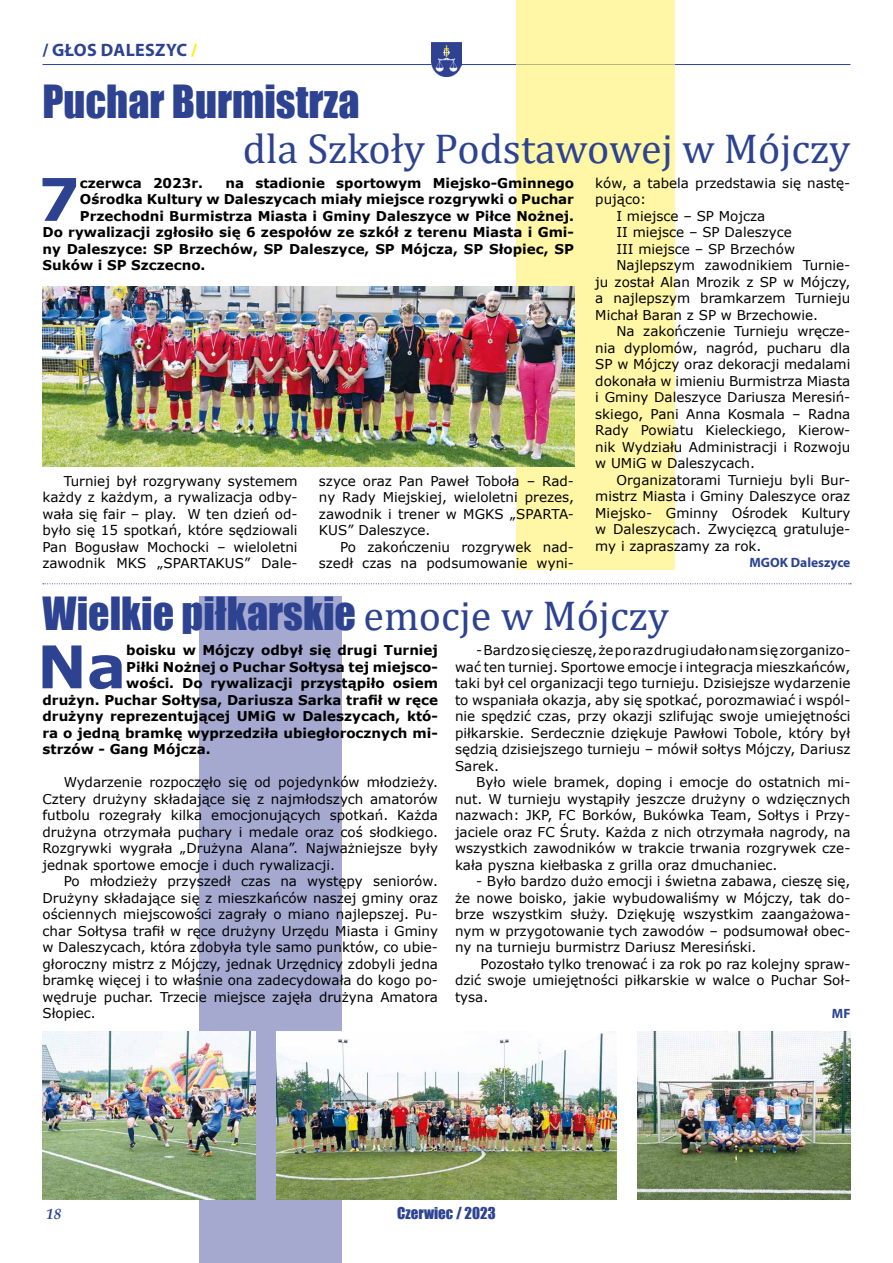
<style>
.page{position:relative;width:893px;height:1263px;background:#fff}
.page>*{position:absolute;margin:0;border:0;box-sizing:border-box;transform-origin:0 0}
.t1{font:700 58.95px "Verdana";color:#2d4391}
.t2{font:42px "Impact";color:#2d4391}
.t3{font:42px "Cambria";color:#2d4391}
.t4{font:700 18px "Myriad Pro";letter-spacing:.02em;color:#2d4391}
.t5{font:15px "Impact";color:#2d4391}
.t6{font:italic 700 15px "Palatino Linotype";color:#2d4391}
.t7{font:13.5px/16.5px "Verdana";color:#000;text-align:justify}
.t8{font:700 13.5px "Verdana";color:#000}
.t9{font:700 13.5px "Myriad Pro";color:#2d4391}
.s1{color:#ffed00}
.s2{font-family:"Cambria"}
</style>
<div class="page">
<hr style="left:43px;top:64px;width:807px;height:1px;background:#2d4391">
<img style="left:432px;top:43px;width:29px;height:34px">
<div style="left:516px;top:0;width:158px;height:570px;background:#fff7a5"></div>
<svg style="left:43px;top:583px;width:808px;height:1px"></svg>
<div style="left:200px;top:596px;width:142px;height:667px;background:#a5a9d0"></div>
<img style="left:43px;top:287px;width:531px;height:180px">
<img style="left:43px;top:1032px;width:212px;height:167px">
<img style="left:276px;top:1032px;width:341px;height:167px">
<img style="left:638px;top:1032px;width:212px;height:167px">
<h3 class="t4" style="left:43px;top:38px;width:156px">/ GŁOS DALESZYC <span class="s1">/</span></h3>
<h2 class="t2" style="left:43px;top:69px;width:318px">Puchar Burmistrza</h2>
<h2 class="t3" style="left:243px;top:124px;width:609px">dla Szkoły Podstawowej w Mójczy</h2>
<h1 class="t1" style="left:38px;top:158px;width:43px">7</h1>
<p class="t8" style="left:80px;top:173px;width:125px">czerwca 2023r.</p>
<p class="t8" style="left:225px;top:173px;width:350px">na stadionie sportowym Miejsko-Gminnego</p>
<p class="t8" style="left:80px;top:190px;width:496px">Ośrodka Kultury w Daleszycach miały miejsce rozgrywki o Puchar</p>
<p class="t8" style="left:80px;top:206px;width:496px">Przechodni Burmistrza Miasta i Gminy Daleszyce w Piłce Nożnej.</p>
<p class="t8" style="left:43px;top:223px;width:533px">Do rywalizacji zgłosiło się 6 zespołów ze szkół z terenu Miasta i Gmi-</p>
<p class="t8" style="left:43px;top:239px;width:533px">ny Daleszyce: SP Brzechów, SP Daleszyce, SP Mójcza, SP Słopiec, SP</p>
<p class="t8" style="left:43px;top:256px;width:164px">Suków i SP Szczecno.</p>
<p class="t7" style="left:42px;top:472px;width:257px;text-indent:21px">Turniej był rozgrywany systemem każdy z każdym, a rywalizacja odby&shy;wała się fair – play. W ten dzień od&shy;było się 15 spotkań, które sędziowali Pan Bogusław Mochocki – wieloletni zawodnik MKS „SPARTAKUS” Dale-</p>
<p class="t7" style="left:319px;top:472px;width:257px">szyce oraz Pan Paweł Toboła – Rad&shy;ny Rady Miejskiej, wieloletni prezes, zawodnik i trener w MGKS „SPARTA-KUS” Daleszyce.</p>
<p class="t7" style="left:319px;top:538px;width:257px;text-align:right">Po zakończeniu rozgrywek nad&shy;szedł czas na podsumowanie wyni-</p>
<p class="t7" style="left:595px;top:175px;width:257px">ków, a tabela przedstawia się nastę-</p>
<p class="t7" style="left:595px;top:191px;width:53px">pująco:</p>
<p class="t7" style="left:616px;top:208px;width:150px">I miejsce – SP Mojcza</p>
<p class="t7" style="left:616px;top:224px;width:177px">II miejsce – SP Daleszyce</p>
<p class="t7" style="left:616px;top:241px;width:180px">III miejsce – SP Brzechów</p>
<p class="t7" style="left:616px;top:257px;width:235px">Najlepszym zawodnikiem Turnie-</p>
<p class="t7" style="left:595px;top:273px;width:257px">ju został Alan Mrozik z SP w Mójczy,</p>
<p class="t7" style="left:595px;top:290px;width:257px">a najlepszym bramkarzem Turnieju</p>
<p class="t7" style="left:595px;top:306px;width:224px">Michał Baran z SP w Brzechowie.</p>
<p class="t7" style="left:616px;top:323px;width:235px">Na zakończenie Turnieju wręcze-</p>
<p class="t7" style="left:595px;top:339px;width:257px">nia dyplomów, nagród, pucharu dla</p>
<p class="t7" style="left:595px;top:356px;width:257px">SP w Mójczy oraz dekoracji medalami</p>
<p class="t7" style="left:595px;top:372px;width:257px">dokonała w imieniu Burmistrza Miasta</p>
<p class="t7" style="left:595px;top:389px;width:257px">i Gminy Daleszyce Dariusza Meresiń-</p>
<p class="t7" style="left:595px;top:405px;width:257px">skiego, Pani Anna Kosmala – Radna</p>
<p class="t7" style="left:595px;top:422px;width:257px">Rady Powiatu Kieleckiego, Kierow-</p>
<p class="t7" style="left:595px;top:438px;width:257px">nik Wydziału Administracji i Rozwoju</p>
<p class="t7" style="left:595px;top:455px;width:161px">w UMiG w Daleszycach.</p>
<p class="t7" style="left:616px;top:471px;width:235px">Organizatorami Turnieju byli Bur-</p>
<p class="t7" style="left:595px;top:488px;width:257px">mistrz Miasta i Gminy Daleszyce oraz</p>
<p class="t7" style="left:595px;top:504px;width:257px">Miejsko- Gminny Ośrodek Kultury</p>
<p class="t7" style="left:595px;top:521px;width:257px">w Daleszycach. Zwycięzcą gratuluje-</p>
<p class="t7" style="left:595px;top:537px;width:168px">my i zapraszamy za rok.</p>
<p class="t9" style="left:749px;top:554px;width:102px">MGOK DALESZYCE</p>
<h2 class="t2" style="left:43px;top:580px;width:628px">Wielkie piłkarskie <span class="s2">emocje w Mójczy</span></h2>
<p class="t7" style="left:455px;top:642px;width:397px;text-indent:21px">- Bardzo się cieszę, że po raz drugi udało nam się zorganizo&shy;wać ten turniej. Sportowe emocje i integracja mieszkańców, taki był cel organizacji tego turnieju. Dzisiejsze wydarzenie to wspaniała okazja, aby się spotkać, porozmawiać i wspól&shy;nie spędzić czas, przy okazji szlifując swoje umiejętności piłkarskie. Serdecznie dziękuje Pawłowi Tobole, który był sędzią dzisiejszego turnieju – mówił sołtys Mójczy, Dariusz Sarek.</p>
<p class="t7" style="left:455px;top:774px;width:397px;text-indent:21px">Było wiele bramek, doping i emocje do ostatnich mi&shy;nut. W turnieju wystąpiły jeszcze drużyny o wdzięcznych nazwach: JKP, FC Borków, Bukówka Team, Sołtys i Przy&shy;jaciele oraz FC Śruty. Każda z nich otrzymała nagrody, na wszystkich zawodników w trakcie trwania rozgrywek cze&shy;kała pyszna kiełbaska z grilla oraz dmuchaniec.</p>
<p class="t7" style="left:455px;top:873px;width:397px;text-indent:21px">- Było bardzo dużo emocji i świetna zabawa, cieszę się, że nowe boisko, jakie wybudowaliśmy w Mójczy, tak do&shy;brze wszystkim służy. Dziękuję wszystkim zaangażowa&shy;nym w przygotowanie tych zawodów – podsumował obec&shy;ny na turnieju burmistrz Dariusz Meresiński.</p>
<p class="t7" style="left:455px;top:955px;width:397px;text-indent:26px">Pozostało tylko trenować i za rok po raz kolejny spraw&shy;dzić swoje umiejętności piłkarskie w walce o Puchar Soł&shy;tysa.</p>
<p class="t9" style="left:832px;top:1005px;width:20px">MF</p>
<h1 class="t1" style="left:37px;top:625px;width:91px">Na</h1>
<p class="t8" style="left:126px;top:641px;width:313px">boisku w Mójczy odbył się drugi Turniej</p>
<p class="t8" style="left:126px;top:657px;width:313px">Piłki Nożnej o Puchar Sołtysa tej miejsco-</p>
<p class="t8" style="left:126px;top:674px;width:313px">wości. Do rywalizacji przystąpiło osiem</p>
<p class="t8" style="left:43px;top:690px;width:397px">drużyn. Puchar Sołtysa, Dariusza Sarka trafił w ręce</p>
<p class="t8" style="left:43px;top:707px;width:397px">drużyny reprezentującej UMiG w Daleszycach, któ-</p>
<p class="t8" style="left:43px;top:723px;width:397px">ra o jedną bramkę wyprzedziła ubiegłorocznych mi-</p>
<p class="t8" style="left:43px;top:740px;width:170px">strzów - Gang Mójcza.</p>
<p class="t7" style="left:43px;top:774px;width:397px;text-indent:21px">Wydarzenie rozpoczęło się od pojedynków młodzieży.<br>Cztery drużyny składające się z najmłodszych amatorów futbolu rozegrały kilka emocjonujących spotkań. Każda drużyna otrzymała puchary i medale oraz coś słodkiego.<br>Rozgrywki wygrała „Drużyna Alana”. Najważniejsze były jednak sportowe emocje i duch rywalizacji.</p>
<p class="t7" style="left:43px;top:873px;width:397px;text-indent:21px">Po młodzieży przyszedł czas na występy seniorów.<br>Drużyny składające się z mieszkańców naszej gminy oraz ościennych miejscowości zagrały o miano najlepszej. Pu&shy;char Sołtysa trafił w ręce drużyny Urzędu Miasta i Gminy w Daleszycach, która zdobyła tyle samo punktów, co ubie&shy;głoroczny mistrz z Mójczy, jednak Urzędnicy zdobyli jedna bramkę więcej i to właśnie ona zadecydowała do kogo po&shy;wędruje puchar. Trzecie miejsce zajęła drużyna Amatora Słopiec.</p>
<p class="t6" style="left:46px;top:1203px;width:16px">18</p>
<p class="t5" style="left:397px;top:1202px;width:100px">Czerwiec / 2023</p>
</div>
